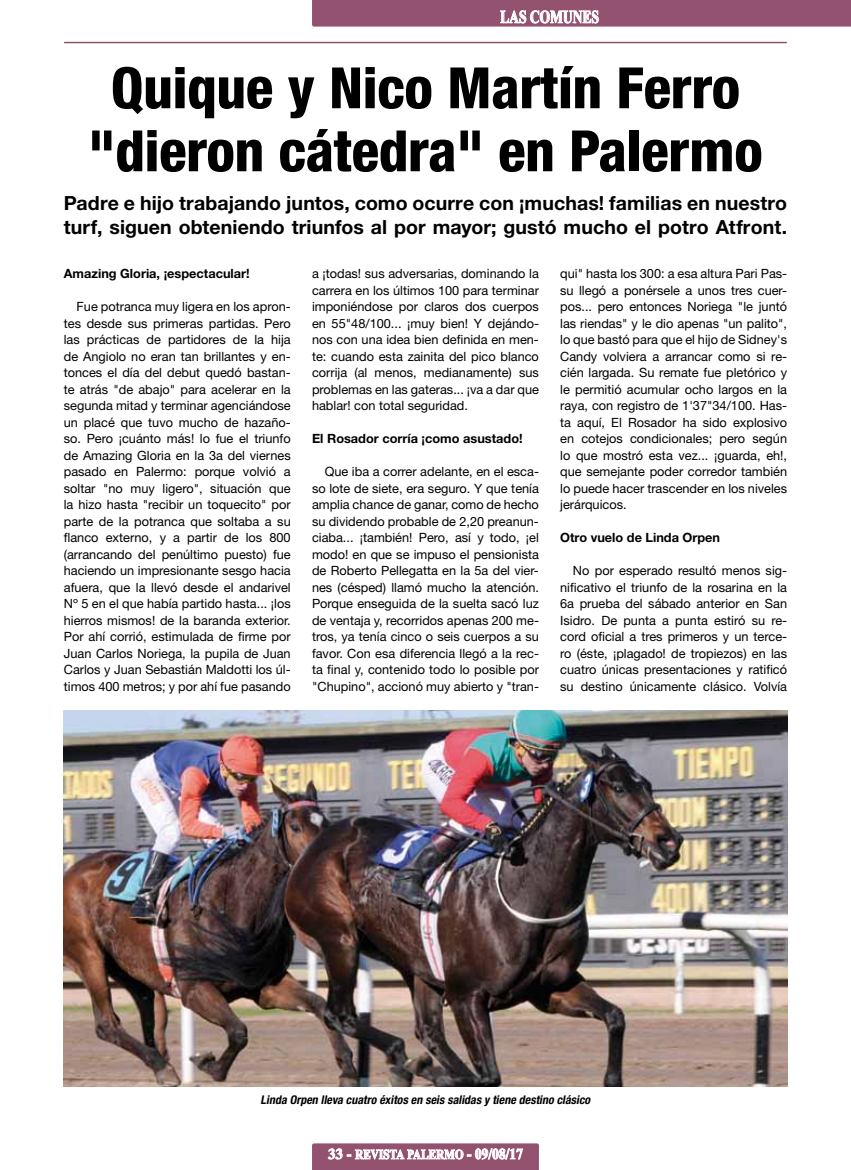
<style>
.page{position:relative;width:851px;height:1170px;background:#fff}
.page>*{position:absolute;margin:0;border:0;box-sizing:border-box;transform-origin:0 0}
.t1{font:800 condensed 57px/63px "Helvetica Neue LT Std";letter-spacing:-.005em;color:#000;text-align:center}
.t2{font:700 19.5px/24px "Helvetica Neue LT Std";letter-spacing:.005em;color:#000}
.t3{font:700 18px "Times New Roman";color:#fff;scale:.75 1}
.t4{font:700 13.5px "Times New Roman";color:#fff;scale:.83 1}
.t5{font:12.75px/16.5px "Helvetica Neue LT Std";color:#000;text-align:justify}
.t6{font:700 12.75px "Helvetica Neue LT Std";color:#000}
.t7{font:italic 700 condensed 12px "Helvetica Neue LT Std";color:#000}
.s1{font-size:15px}
</style>
<div class="page">
<hr style="left:65px;top:42px;width:721px;height:1px;background:#935370">
<svg style="left:312px;top:1143px;width:227px;height:26px;background:#a7738a"></svg>
<svg style="left:312px;top:0;width:538px;height:27px;background:#995c78"></svg>
<img style="left:64px;top:710px;width:723px;height:375px">
<h3 class="t3" style="left:500px;top:4px;width:133px">LAS COMUNES</h3>
<h1 class="t1" style="left:88px;top:55px;width:676px">Quique y Nico Martín Ferro "dieron cátedra" en Palermo</h1>
<h2 class="t2" style="left:64px;top:190px;width:724px">Padre e hijo trabajando juntos, como ocurre con ¡muchas! familias en nuestro turf, siguen obteniendo triunfos al por mayor; gustó mucho el potro Atfront.</h2>
<p class="t6" style="left:64px;top:266px;width:187px">Amazing Gloria, ¡espectacular!</p>
<p class="t5" style="left:64px;top:298px;width:228px;text-indent:13px">Fue potranca muy ligera en los apron&shy;tes desde sus primeras partidas. Pero las prácticas de partidores de la hija de Angiolo no eran tan brillantes y en&shy;tonces el día del debut quedó bastan&shy;te atrás "de abajo" para acelerar en la segunda mitad y terminar agenciándose un placé que tuvo mucho de hazaño&shy;so. Pero ¡cuánto más! lo fue el triunfo de Amazing Gloria en la 3a del viernes pasado en Palermo: porque volvió a soltar "no muy ligero", situación que la hizo hasta "recibir un toquecito" por parte de la potranca que soltaba a su flanco externo, y a partir de los 800 (arrancando del penúltimo puesto) fue haciendo un impresionante sesgo hacia afuera, que la llevó desde el andarivel Nº 5 en el que había partido hasta... ¡los hierros mismos! de la baranda exterior.<br>Por ahí corrió, estimulada de firme por Juan Carlos Noriega, la pupila de Juan Carlos y Juan Sebastián Maldotti los úl&shy;timos 400 metros; y por ahí fue pasando</p>
<p class="t5" style="left:312px;top:265px;width:228px">a ¡todas! sus adversarias, dominando la carrera en los últimos 100 para terminar imponiéndose por claros dos cuerpos en 55"48/100... ¡muy bien! Y dejándo&shy;nos con una idea bien definida en men&shy;te: cuando esta zainita del pico blanco corrija (al menos, medianamente) sus problemas en las gateras... ¡va a dar que hablar! con total seguridad.</p>
<p class="t6" style="left:312px;top:431px;width:212px">El Rosador corría ¡como asustado!</p>
<p class="t5" style="left:312px;top:463px;width:228px;text-indent:13px">Que iba a correr adelante, en el esca&shy;so lote de siete, era seguro. Y que tenía amplia chance de ganar, como de hecho su dividendo probable de 2,20 preanun&shy;ciaba... ¡también! Pero, así y todo, ¡el modo! en que se impuso el pensionista de Roberto Pellegatta en la 5a del vier&shy;nes (césped) llamó mucho la atención.<br>Porque enseguida de la suelta sacó luz de ventaja y, recorridos apenas 200 me&shy;tros, ya tenía cinco o seis cuerpos a su favor. Con esa diferencia llegó a la rec&shy;ta final y, contenido todo lo posible por "Chupino", accionó muy abierto y "tran-</p>
<p class="t5" style="left:560px;top:265px;width:228px">qui" hasta los 300: a esa altura Pari Pas&shy;su llegó a ponérsele a unos tres cuer&shy;pos... pero entonces Noriega "le juntó las riendas" y le dio apenas "un palito", lo que bastó para que el hijo de Sidney's Candy volviera a arrancar como si re&shy;cién largada. Su remate fue pletórico y le permitió acumular ocho largos en la raya, con registro de 1'37"34/100. Has&shy;ta aquí, El Rosador ha sido explosivo en cotejos condicionales; pero según lo que mostró esta vez... ¡guarda, eh!, que semejante poder corredor también lo puede hacer trascender en los niveles jerárquicos.</p>
<p class="t6" style="left:560px;top:530px;width:161px">Otro vuelo de Linda Orpen</p>
<p class="t5" style="left:560px;top:562px;width:228px;text-indent:13px">No por esperado resultó menos sig&shy;nificativo el triunfo de la rosarina en la 6a prueba del sábado anterior en San Isidro. De punta a punta estiró su re&shy;cord oficial a tres primeros y un terce&shy;ro (éste, ¡plagado! de tropiezos) en las cuatro únicas presentaciones y ratificó su destino únicamente clásico. Volvía</p>
<p class="t7" style="left:260px;top:1091px;width:334px">Linda Orpen lleva cuatro éxitos en seis salidas y tiene destino clásico</p>
<p class="t4" style="left:328px;top:1144px;width:236px"><span class="s1">33 -</span> REVISTA PALERMO <span class="s1">- 09/08/17</span></p>
</div>
